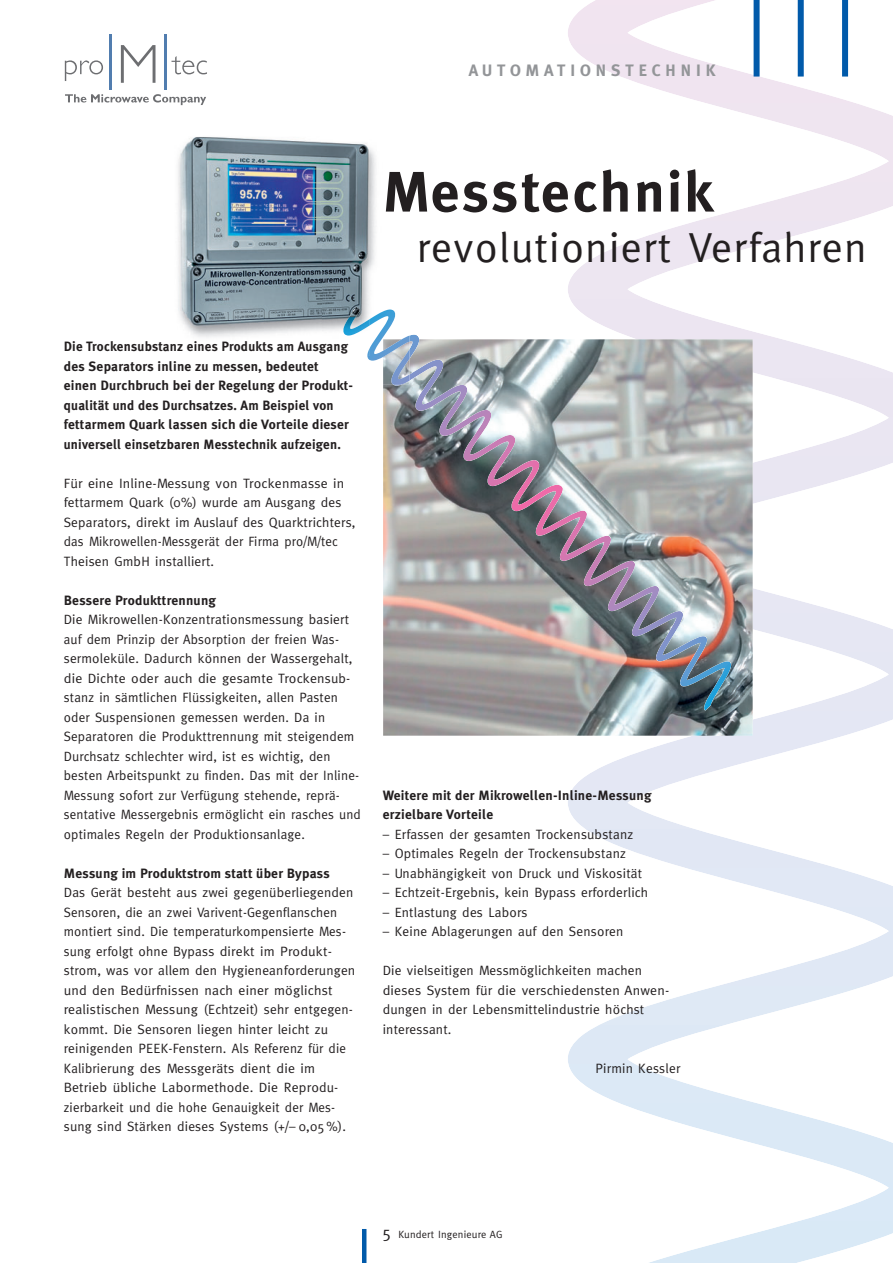
<style>
.page{position:relative;width:893px;height:1263px;background:#fff}
.page>*{position:absolute;margin:0;border:0;box-sizing:border-box;transform-origin:0 0}
.t1{font:700 57px "Meta";letter-spacing:.05em;color:#231f20}
.t2{font:42px "Meta";letter-spacing:.03em;color:#231f20}
.t3{font:700 16.5px "Meta";letter-spacing:.3em;color:#939598}
.t4{font:13.5px/19.5px "Meta";letter-spacing:.015em;color:#231f20}
.t5{font:700 13.5px/19.5px "Meta Plus";letter-spacing:.015em;color:#231f20}
.t6{font:10.5px "Meta";letter-spacing:.015em;color:#231f20}
.s1{font-size:16.5px}
</style>
<div class="page">
<svg style="left:568px;top:0;width:325px;height:1263px"></svg>
<img style="left:383px;top:366px;width:370px;height:370px">
<svg style="left:439px;top:391px;width:94px;height:119px;background:#908a96"></svg>
<img style="left:369px;top:148px;width:7px;height:148px">
<img style="left:367px;top:309px;width:43px;height:75px">
<img style="left:178px;top:137px;width:191px;height:201px">
<img style="left:343px;top:307px;width:26px;height:49px">
<svg style="left:65px;top:60px;width:38px;height:21px"></svg>
<hr style="left:109px;top:35px;width:3px;height:55px;background:#517daf">
<svg style="left:121px;top:45px;width:34px;height:38px"></svg>
<hr style="left:165px;top:35px;width:2px;height:55px;background:#517daf">
<svg style="left:172px;top:56px;width:35px;height:18px"></svg>
<svg style="left:65px;top:94px;width:141px;height:11px"></svg>
<hr style="left:362px;top:1229px;width:4px;height:34px;background:#015aaa">
<div style="left:754px;top:0;width:6px;height:77px;background:#015aaa"></div>
<div style="left:798px;top:0;width:6px;height:77px;background:#015aaa"></div>
<div style="left:842px;top:0;width:6px;height:77px;background:#015aaa"></div>
<p class="t3" style="left:469px;top:64px;width:248px">AUTOMATIONSTECHNIK</p>
<h1 class="t1" style="left:384px;top:171px;width:331px">Messtechnik</h1>
<h2 class="t2" style="left:417px;top:232px;width:451px">revolutioniert Verfahren</h2>
<p class="t5" style="left:64px;top:337px;width:291px">Die Trockensubstanz eines Produkts am Ausgang des Separators inline zu messen, bedeutet einen Durchbruch bei der Regelung der Produkt&shy;qualität und des Durchsatzes. Am Beispiel von fettarmem Quark lassen sich die Vorteile dieser universell einsetzbaren Messtechnik aufzeigen.</p>
<p class="t4" style="left:64px;top:474px;width:293px">Für eine Inline-Messung von Trockenmasse in fettarmem Quark (0%) wurde am Ausgang des Separators, direkt im Auslauf des Quarktrichters, das Mikrowellen-Messgerät der Firma pro/M/tec Theisen GmbH installiert.</p>
<p class="t5" style="left:64px;top:591px;width:154px">Bessere Produkttrennung</p>
<p class="t4" style="left:64px;top:611px;width:299px">Die Mikrowellen-Konzentrationsmessung basiert auf dem Prinzip der Absorption der freien Was&shy;sermoleküle. Dadurch können der Wassergehalt, die Dichte oder auch die gesamte Trockensub&shy;stanz in sämtlichen Flüssigkeiten, allen Pasten oder Suspensionen gemessen werden. Da in Separatoren die Produkttrennung mit steigendem Durchsatz schlechter wird, ist es wichtig, den besten Arbeitspunkt zu finden. Das mit der Inline-Messung sofort zur Verfügung stehende, reprä&shy;sentative Messergebnis ermöglicht ein rasches und optimales Regeln der Produktionsanlage.</p>
<p class="t5" style="left:64px;top:864px;width:268px">Messung im Produktstrom statt über Bypass</p>
<p class="t4" style="left:64px;top:884px;width:293px">Das Gerät besteht aus zwei gegenüberliegenden Sensoren, die an zwei Varivent-Gegenflanschen montiert sind. Die temperaturkompensierte Mes&shy;sung erfolgt ohne Bypass direkt im Produkt&shy;strom, was vor allem den Hygieneanforderun gen und den Bedürfnissen nach einer möglichst realistischen Messung (Echtzeit) sehr entgegen&shy;kommt. Die Sensoren liegen hinter leicht zu reinigenden PEEK-Fenstern. Als Referenz für die Kalibrie rung des Messgeräts dient die im Betrieb übliche Labormethode. Die Reprodu&shy;zierbarkeit und die hohe Genauigkeit der Mes - sung sind Stärken dieses Systems (+/– 0,05%).</p>
<p class="t5" style="left:383px;top:786px;width:270px">Weitere mit der Mikrowellen-Inline-Messung erzielbare Vorteile</p>
<p class="t4" style="left:383px;top:825px;width:252px">– Erfassen der gesamten Trockensubstanz</p>
<p class="t4" style="left:383px;top:845px;width:245px">– Optimales Regeln der Trockensubstanz</p>
<p class="t4" style="left:383px;top:864px;width:261px">– Unabhängigkeit von Druck und Viskosität</p>
<p class="t4" style="left:383px;top:884px;width:267px">– Echtzeit-Ergebnis, kein Bypass erforderlich</p>
<p class="t4" style="left:383px;top:903px;width:146px">– Entlastung des Labors</p>
<p class="t4" style="left:383px;top:923px;width:242px">– Keine Ablagerungen auf den Sensoren</p>
<p class="t4" style="left:383px;top:962px;width:288px">Die vielseitigen Messmöglichkeiten machen dieses System für die verschiedensten Anwen&shy;dungen in der Lebensmittelindustrie höchst interessant.</p>
<p class="t4" style="left:595px;top:1059px;width:86px">Pirmin Kessler</p>
<p class="t6" style="left:382px;top:1230px;width:121px"><span class="s1">5</span> Kundert Ingenieure AG</p>
</div>
